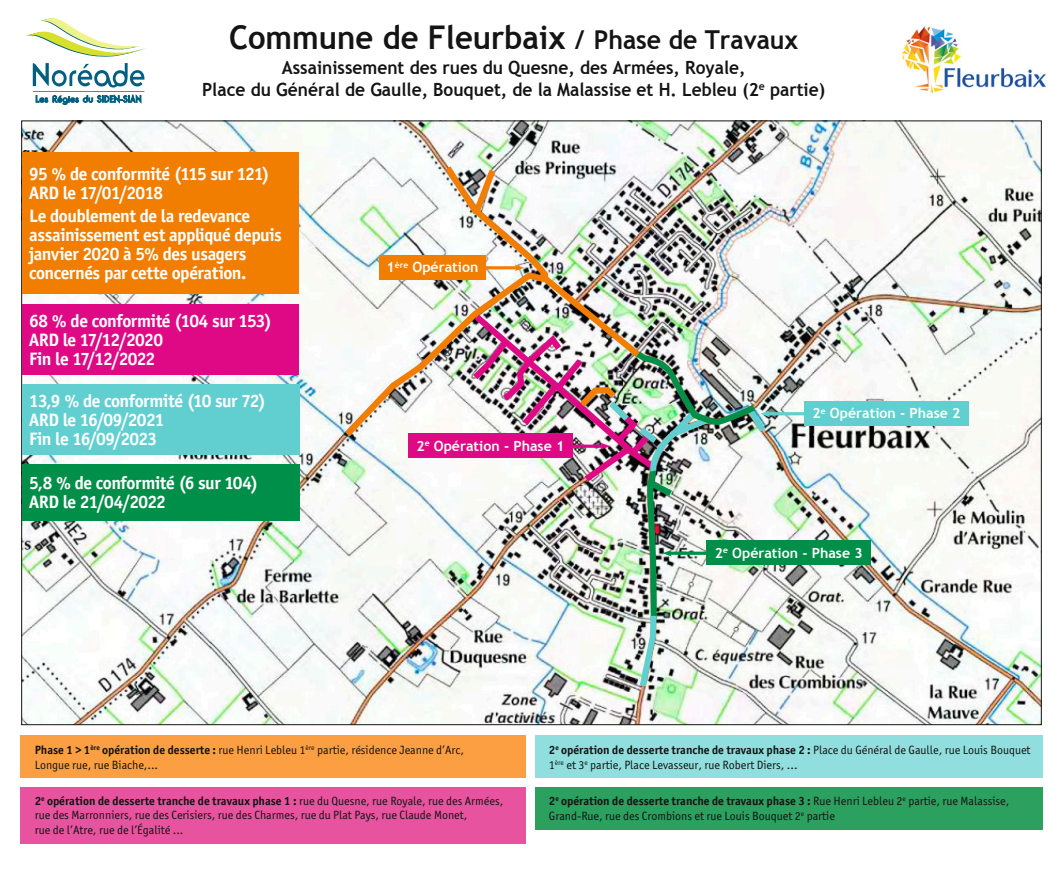
<style>
.page{position:relative;width:1063px;height:886px;background:#fff}
.page>*{position:absolute;margin:0;border:0;box-sizing:border-box;transform-origin:0 0}
.t1{font:700 32.65px "Trebuchet MS";color:#131413;scale:.95 1}
.t2{font:700 18.25px "Trebuchet MS";color:#131413;scale:.95 1}
.t3{font:700 18px/19px "Officina Sans ITC Pro";letter-spacing:-.025em;color:#fff}
.t4{font:700 14.03px "Trebuchet MS";color:#fff}
.t5{font:12px/14.4px "Officina Sans ITC Pro";color:#131413}
.s1{font-size:26.07px}
.s2{font-weight:700}
</style>
<div class="page">
<img style="left:23px;top:122px;width:1017px;height:601px">
<div style="left:21px;top:736px;width:505px;height:42px;background:#fc9f43"></div>
<div style="left:21px;top:787px;width:505px;height:56px;background:#e7539e"></div>
<div style="left:535px;top:736px;width:507px;height:42px;background:#90dfde"></div>
<div style="left:535px;top:787px;width:507px;height:42px;background:#2ba05f"></div>
<img style="left:902px;top:26px;width:144px;height:68px">
<div style="left:379px;top:255px;width:107px;height:24px;background:#f17e00"></div>
<img style="left:339px;top:269px;width:308px;height:173px">
<img style="left:440px;top:160px;width:112px;height:125px">
<div style="left:408px;top:434px;width:165px;height:24px;background:#e00985"></div>
<hr style="left:766px;top:412px;width:51px;height:3px;background:#61cfd0">
<div style="left:804px;top:401px;width:165px;height:24px;background:#61cfd0"></div>
<img style="left:467px;top:308px;width:304px;height:385px">
<div style="left:707px;top:541px;width:164px;height:24px;background:#008f48"></div>
<div style="left:22px;top:152px;width:277px;height:142px;background:#f17e00"></div>
<div style="left:22px;top:304px;width:277px;height:71px;background:#e00985"></div>
<div style="left:22px;top:384px;width:278px;height:71px;background:#61cfd0"></div>
<div style="left:22px;top:464px;width:278px;height:57px;background:#008f48"></div>
<svg style="left:27px;top:18px;width:119px;height:39px"></svg>
<svg style="left:33px;top:63px;width:111px;height:42px"></svg>
<p class="t1" style="left:229px;top:17px;width:601px">Commune de Fleurbaix <span class="s1">/ Phase de Travaux</span></p>
<p class="t2" style="left:282px;top:56px;width:490px">Assainissement des rues du Quesne, des Armées, Royale,</p>
<p class="t2" style="left:202px;top:78px;width:657px">Place du Général de Gaulle, Bouquet, de la Malassise et H. Lebleu (2<sup>e</sup> partie)</p>
<p class="t3" style="left:29px;top:164px;width:242px">95 % de conformité (115 sur 121)</p>
<p class="t3" style="left:29px;top:183px;width:135px">ARD le 17/01/2018</p>
<p class="t3" style="left:29px;top:206px;width:254px">Le doublement de la redevance assainissement est appliqué depuis janvier 2020 à 5% des usagers concernés par cette opération.</p>
<p class="t3" style="left:29px;top:311px;width:244px">68 % de conformité (104 sur 153)</p>
<p class="t3" style="left:29px;top:330px;width:135px">ARD le 17/12/2020</p>
<p class="t3" style="left:29px;top:349px;width:128px">Fin le 17/12/2022</p>
<p class="t3" style="left:29px;top:391px;width:239px">13,9 % de conformité (10 sur 72)</p>
<p class="t3" style="left:29px;top:410px;width:137px">ARD le 16/09/2021</p>
<p class="t3" style="left:29px;top:429px;width:130px">Fin le 16/09/2023</p>
<p class="t3" style="left:29px;top:474px;width:231px">5,8 % de conformité (6 sur 104)</p>
<p class="t3" style="left:29px;top:493px;width:138px">ARD le 21/04/2022</p>
<p class="t4" style="left:387px;top:259px;width:93px">1<sup>ère</sup> Opération</p>
<p class="t4" style="left:416px;top:437px;width:149px">2<sup>e</sup> Opération - Phase 1</p>
<p class="t4" style="left:813px;top:405px;width:149px">2<sup>e</sup> Opération - Phase 2</p>
<p class="t4" style="left:715px;top:544px;width:149px">2<sup>e</sup> Opération - Phase 3</p>
<p class="t5" style="left:35px;top:743px;width:431px"><span class="s2">Phase 1 &gt; 1</span><sup>ère</sup> <span class="s2">opération de desserte :</span> rue Henri Lebleu 1<sup>ère</sup> partie, résidence Jeanne d’Arc,<br>Longue rue, rue Biache,...</p>
<p class="t5" style="left:35px;top:794px;width:470px"><span class="s2">2</span><sup>e</sup> <span class="s2">opération de desserte tranche de travaux phase 1 :</span> rue du Quesne, rue Royale, rue des Armées, rue des Marronniers, rue des Cerisiers, rue des Charmes, rue du Plat Pays, rue Claude Monet,<br>rue de l’Atre, rue de l’Égalité ...</p>
<p class="t5" style="left:549px;top:743px;width:483px"><span class="s2">2</span><sup>e</sup> <span class="s2">opération de desserte tranche de travaux phase 2 :</span> Place du Général de Gaulle, rue Louis Bouquet<br>1<sup>ère</sup> et 3<sup>e</sup> partie, Place Levasseur, rue Robert Diers, ...</p>
<p class="t5" style="left:549px;top:794px;width:462px"><span class="s2">2</span><sup>e</sup> <span class="s2">opération de desserte tranche de travaux phase 3 :</span> Rue Henri Lebleu 2<sup>e</sup> partie, rue Malassise,<br>Grand-Rue, rue des Crombions et rue Louis Bouquet 2<sup>e</sup> partie</p>
</div>
